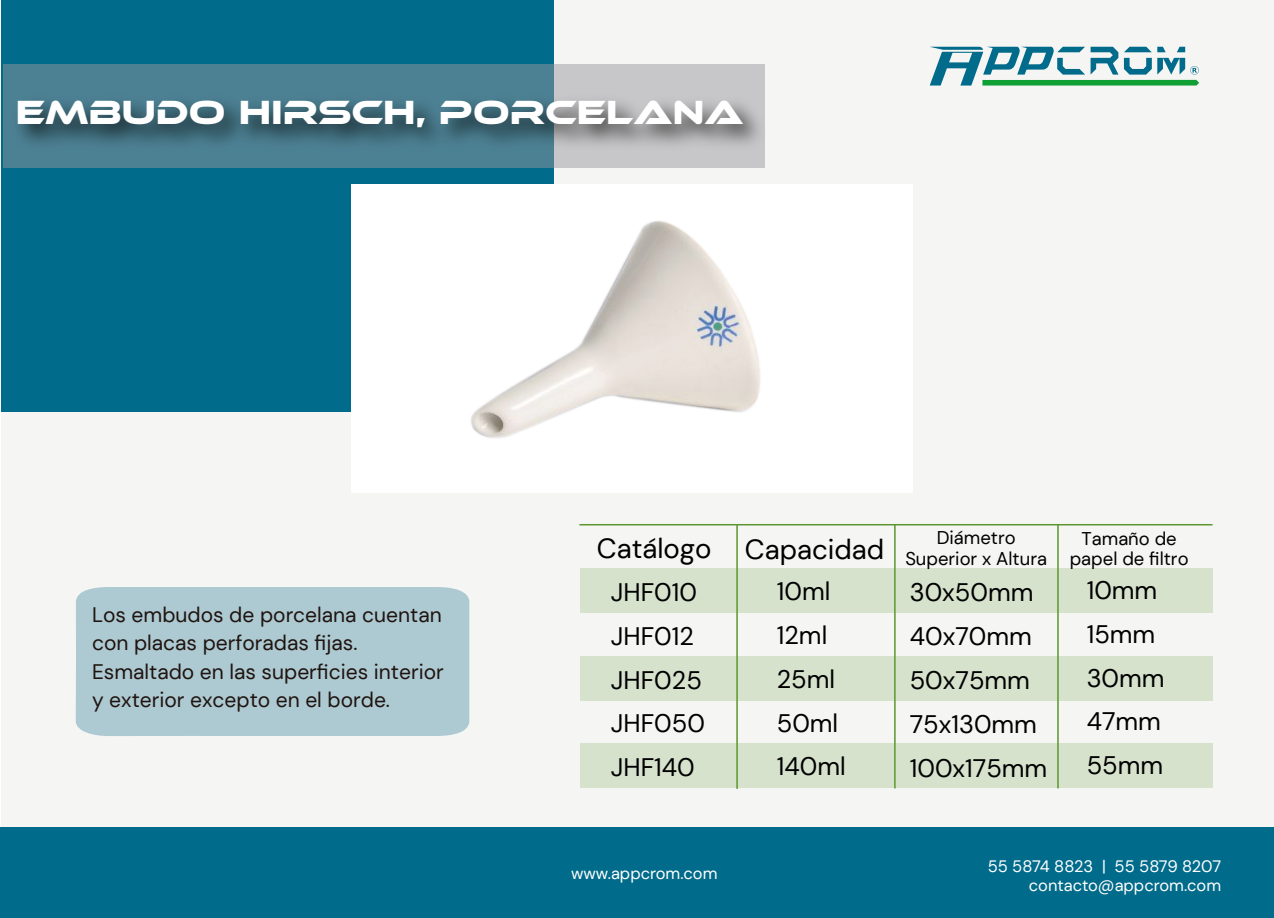
<style>
.page{position:relative;width:1274px;height:918px;background:#fff}
.page>*{position:absolute;margin:0;border:0;box-sizing:border-box;transform-origin:0 0}
.t1{font:34.5px "Ethnocentric Rg";color:#fff}
.t2{font:27.6px "DM Sans";color:#000}
.t3{font:25.35px/43.8px "DM Sans";color:#000}
.t4{font:21px/28.5px "DM Sans";color:#1f140f}
.t5{font:18.45px/20.7px "DM Sans";color:#000;text-align:center}
.t6{font:16.5px/19.8px "DM Sans";color:#fff;text-align:right}
</style>
<div class="page">
<div style="left:1px;top:1px;width:1272px;height:893px;background:#f5f5f3"></div>
<div style="left:1px;top:1px;width:552px;height:411px;background:#006b8a"></div>
<div style="left:0;top:828px;width:1273px;height:90px;background:#006b8a"></div>
<svg style="left:929px;top:47px;width:269px;height:39px"></svg>
<div style="left:351px;top:184px;width:561px;height:308px;background:#fff"></div>
<svg style="left:4px;top:65px;width:760px;height:103px;background:#6d94a1"></svg>
<div style="left:76px;top:587px;width:393px;height:149px;background:#adc9d2"></div>
<img style="left:4px;top:83px;width:761px;height:83px">
<div style="left:580px;top:569px;width:632px;height:44px;background:#d6e2cc"></div>
<div style="left:580px;top:656px;width:632px;height:45px;background:#d6e2cc"></div>
<div style="left:580px;top:744px;width:632px;height:44px;background:#d6e2cc"></div>
<hr style="left:579px;top:524px;width:633px;height:1px;background:#5b972e">
<hr style="left:736px;top:525px;width:1px;height:264px;background:#5b972e">
<hr style="left:893px;top:525px;width:2px;height:263px;background:#5b972e">
<hr style="left:1056px;top:525px;width:2px;height:263px;background:#5b972e">
<img style="left:471px;top:221px;width:289px;height:217px">
<h1 class="t1" style="left:16px;top:91px;width:729px">EMBUDO HIRSCH, PORCELANA</h1>
<p class="t4" style="left:92px;top:600px;width:353px">Los embudos de porcelana cuentan con placas perforadas fijas.<br>Esmaltado en las superficies interior y exterior excepto en el borde.</p>
<h2 class="t2" style="left:596px;top:531px;width:116px">Catálogo</h2>
<p class="t3" style="left:610px;top:570px;width:96px">JHF010<br>JHF012<br>JHF025<br>JHF050<br>JHF140</p>
<p class="t5" style="left:905px;top:528px;width:143px">Diámetro<br>Superior x Altura</p>
<p class="t3" style="left:909px;top:571px;width:139px">30x50mm<br>40x70mm<br>50x75mm<br>75x130mm<br>100x175mm</p>
<p class="t5" style="left:1081px;top:528px;width:97px">Tamaño de</p>
<h2 class="t2" style="left:744px;top:533px;width:141px">Capacidad</h2>
<p class="t5" style="left:1069px;top:549px;width:120px">papel de filtro</p>
<p class="t3" style="left:776px;top:569px;width:70px">10ml<br>12ml<br>25ml<br>50ml<br>140ml</p>
<p class="t3" style="left:1086px;top:568px;width:79px">10mm<br>15mm<br>30mm<br>47mm<br>55mm</p>
<p class="t6" style="left:571px;top:863px;width:148px">www.appcrom.com</p>
<p class="t6" style="left:1029px;top:854px;width:194px">contacto@appcrom.com</p>
<p class="t6" style="left:987px;top:856px;width:235px">55 5874 8823 | 55 5879 8207 contacto@appcrom.com</p>
</div>
